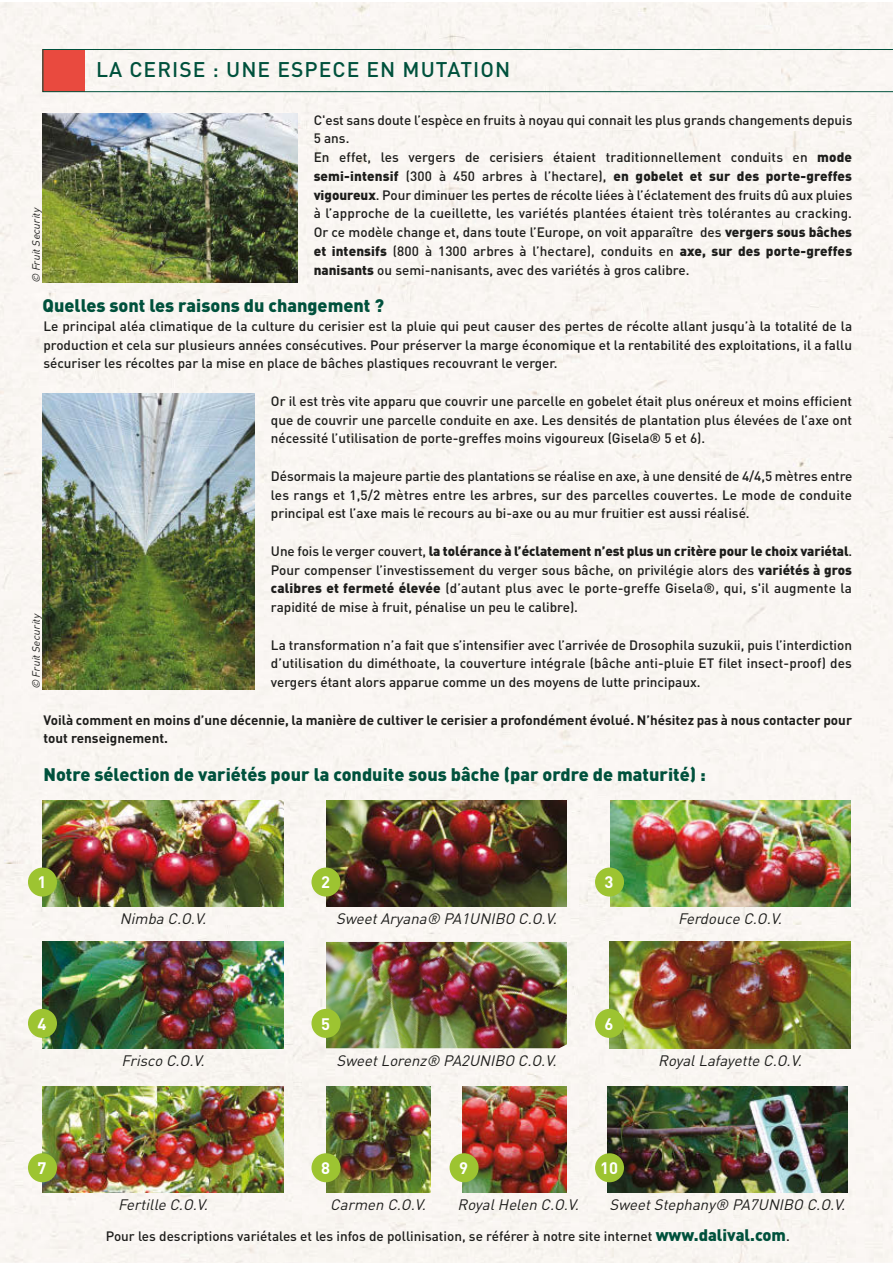
<style>
.page{position:relative;width:893px;height:1263px;background:#fff}
.page>*{position:absolute;margin:0;border:0;box-sizing:border-box;transform-origin:0 0}
.t1{font:500 21px "DIN";letter-spacing:.05em;color:#00513c}
.t2{font:900 18px "DIN";color:#00513c}
.t3{font:700 16.5px "DIN";color:#fff}
.t4{font:italic 15px "DIN";color:#1d1d1b}
.t5{font:500 13.5px/18.8px "DIN";color:#1d1d1b;text-align:justify}
.t6{font:700 13.5px/18.8px "DIN";color:#1d1d1b}
.t7{font:italic 10.5px "DIN";color:#1d1d1b}
.s1{font-weight:900}
.s2{font-weight:900;font-size:16.5px;color:#00513c}
</style>
<div class="page">
<div style="left:0;top:2px;width:893px;height:129px;background:#faf6f2"></div>
<div style="left:0;top:863px;width:85px;height:400px;background:#f9f6f2"></div>
<div style="left:302px;top:863px;width:53px;height:400px;background:#f9f6f1"></div>
<div style="left:840px;top:1020px;width:53px;height:243px;background:#faf6f3"></div>
<div style="left:85px;top:863px;width:217px;height:400px;background:#f9f6f2"></div>
<div style="left:355px;top:863px;width:485px;height:400px;background:#f9f5f1"></div>
<div style="left:0;top:129px;width:733px;height:734px;background:#faf6f2"></div>
<div style="left:732px;top:131px;width:161px;height:889px;background:#faf6f3"></div>
<div style="left:43px;top:50px;width:42px;height:42px;background:#e94a3f"></div>
<div style="left:43px;top:49px;width:850px;height:43px;border:1px solid #00513c"></div>
<img style="left:43px;top:801px;width:240px;height:106px">
<img style="left:326px;top:801px;width:241px;height:106px">
<img style="left:611px;top:801px;width:239px;height:106px">
<img style="left:43px;top:942px;width:240px;height:106px">
<img style="left:326px;top:942px;width:241px;height:106px">
<img style="left:609px;top:942px;width:241px;height:106px">
<img style="left:43px;top:1086px;width:240px;height:106px">
<img style="left:326px;top:1086px;width:104px;height:106px">
<img style="left:463px;top:1086px;width:104px;height:106px">
<img style="left:607px;top:1086px;width:241px;height:106px">
<div style="left:28px;top:867px;width:29px;height:29px;background:#9dc431;border-radius:50%"></div>
<div style="left:311px;top:867px;width:29px;height:29px;background:#9dc431;border-radius:50%"></div>
<div style="left:595px;top:867px;width:29px;height:29px;background:#9dc431;border-radius:50%"></div>
<div style="left:28px;top:1009px;width:29px;height:29px;background:#9dc431;border-radius:50%"></div>
<div style="left:311px;top:1009px;width:29px;height:29px;background:#9dc431;border-radius:50%"></div>
<div style="left:595px;top:1009px;width:29px;height:29px;background:#9dc431;border-radius:50%"></div>
<div style="left:28px;top:1153px;width:29px;height:29px;background:#9dc431;border-radius:50%"></div>
<div style="left:311px;top:1153px;width:29px;height:29px;background:#9dc431;border-radius:50%"></div>
<div style="left:450px;top:1153px;width:29px;height:29px;background:#9dc431;border-radius:50%"></div>
<div style="left:595px;top:1153px;width:29px;height:29px;background:#9dc431;border-radius:50%"></div>
<img style="left:42px;top:114px;width:255px;height:168px">
<img style="left:43px;top:394px;width:211px;height:296px">
<h1 class="t1" style="left:96px;top:62px;width:416px">LA CERISE : UNE ESPECE EN MUTATION</h1>
<p class="t5" style="left:314px;top:112px;width:540px;text-align:left">C'est sans doute l’espèce en fruits à noyau qui connait les plus grands changements depuis 5 ans.<br>En effet, les vergers de cerisiers étaient traditionnellement conduits en <span class="s1">mode semi-intensif</span> (300 à 450 arbres à l’hectare), <span class="s1">en gobelet et sur des porte-greffes vigoureux</span>. Pour diminuer les pertes de récolte liées à l’éclatement des fruits dû aux pluies à l’approche de la cueillette, les variétés plantées étaient très tolérantes au cracking.<br>Or ce modèle change et, dans toute l’Europe, on voit apparaître des <span class="s1">vergers sous bâches et intensifs</span> (800 à 1300 arbres à l’hectare), conduits en <span class="s1">axe, sur des porte-greffes nanisants</span> ou semi-nanisants, avec des variétés à gros calibre.</p>
<h2 class="t2" style="left:43px;top:299px;width:343px">Quelles sont les raisons du changement ?</h2>
<p class="t5" style="left:43px;top:318px;width:810px">Le principal aléa climatique de la culture du cerisier est la pluie qui peut causer des pertes de récolte allant jusqu’à la totalité de la production et cela sur plusieurs années consécutives. Pour préserver la marge économique et la rentabilité des exploitations, il a fallu sécuriser les récoltes par la mise en place de bâches plastiques recouvrant le verger.</p>
<p class="t5" style="left:271px;top:393px;width:583px">Or il est très vite apparu que couvrir une parcelle en gobelet était plus onéreux et moins efficient que de couvrir une parcelle conduite en axe. Les densités de plantation plus élevées de l’axe ont nécessité l’utilisation de porte-greffes moins vigoureux (Gisela® 5 et 6).</p>
<p class="t5" style="left:271px;top:468px;width:583px">Désormais la majeure partie des plantations se réalise en axe, à une densité de 4/4,5 mètres entre les rangs et 1,5/2 mètres entre les arbres, sur des parcelles couvertes. Le mode de conduite principal est l’axe mais le recours au bi-axe ou au mur fruitier est aussi réalisé.</p>
<p class="t5" style="left:271px;top:543px;width:583px">Une fois le verger couvert, <span class="s1">la tolérance à l’éclatement n’est plus un critère pour le choix variétal</span>.<br>Pour compenser l’investissement du verger sous bâche, on privilégie alors des <span class="s1">variétés à gros calibres et fermeté élevée</span> (d’autant plus avec le porte-greffe Gisela®, qui, s'il augmente la rapidité de mise à fruit, pénalise un peu le calibre).</p>
<p class="t5" style="left:271px;top:637px;width:583px">La transformation n’a fait que s’intensifier avec l’arrivée de Drosophila suzukii, puis l’interdiction d’utilisation du diméthoate, la couverture intégrale (bâche anti-pluie ET filet insect-proof) des vergers étant alors apparue comme un des moyens de lutte principaux.</p>
<p class="t6" style="left:43px;top:712px;width:810px">Voilà comment en moins d’une décennie, la manière de cultiver le cerisier a profondément évolué. N’hésitez pas à nous contacter pour tout renseignement.</p>
<h2 class="t2" style="left:43px;top:768px;width:664px">Notre sélection de variétés pour la conduite sous bâche (par ordre de maturité) :</h2>
<p class="t7" style="left:32px;top:283px;width:78px;rotate:-90deg">© FruitSecurity</p>
<p class="t7" style="left:32px;top:689px;width:78px;rotate:-90deg">© FruitSecurity</p>
<p class="t3" style="left:38px;top:876px;width:10px">1</p>
<p class="t3" style="left:321px;top:876px;width:10px">2</p>
<p class="t3" style="left:605px;top:876px;width:10px">3</p>
<p class="t4" style="left:120px;top:914px;width:91px">Nimba C.O.V.</p>
<p class="t4" style="left:336px;top:914px;width:225px">SweetAryana® PA1UNIBO C.O.V.</p>
<p class="t4" style="left:678px;top:914px;width:108px">Ferdouce C.O.V.</p>
<p class="t3" style="left:38px;top:1017px;width:10px">4</p>
<p class="t3" style="left:321px;top:1017px;width:10px">5</p>
<p class="t3" style="left:605px;top:1017px;width:10px">6</p>
<p class="t4" style="left:121px;top:1055px;width:88px">Frisco C.O.V.</p>
<p class="t4" style="left:336px;top:1055px;width:224px">SweetLorenz® PA2UNIBO C.O.V.</p>
<p class="t4" style="left:658px;top:1055px;width:148px">RoyalLafayette C.O.V.</p>
<p class="t3" style="left:38px;top:1162px;width:10px">7</p>
<p class="t3" style="left:321px;top:1162px;width:10px">8</p>
<p class="t3" style="left:459px;top:1162px;width:10px">9</p>
<p class="t3" style="left:600px;top:1162px;width:19px">10</p>
<p class="t4" style="left:118px;top:1199px;width:94px">Fertille C.O.V.</p>
<p class="t4" style="left:330px;top:1199px;width:100px">Carmen C.O.V.</p>
<p class="t4" style="left:458px;top:1199px;width:126px">RoyalHelen C.O.V.</p>
<p class="t4" style="left:610px;top:1199px;width:240px">SweetStephany® PA7UNIBO C.O.V.</p>
<p class="t5" style="left:106px;top:1228px;width:686px">Pour les descriptions variétales et les infos de pollinisation, se référer à notre site internet <span class="s2">www.dalival.com</span>.</p>
</div>
